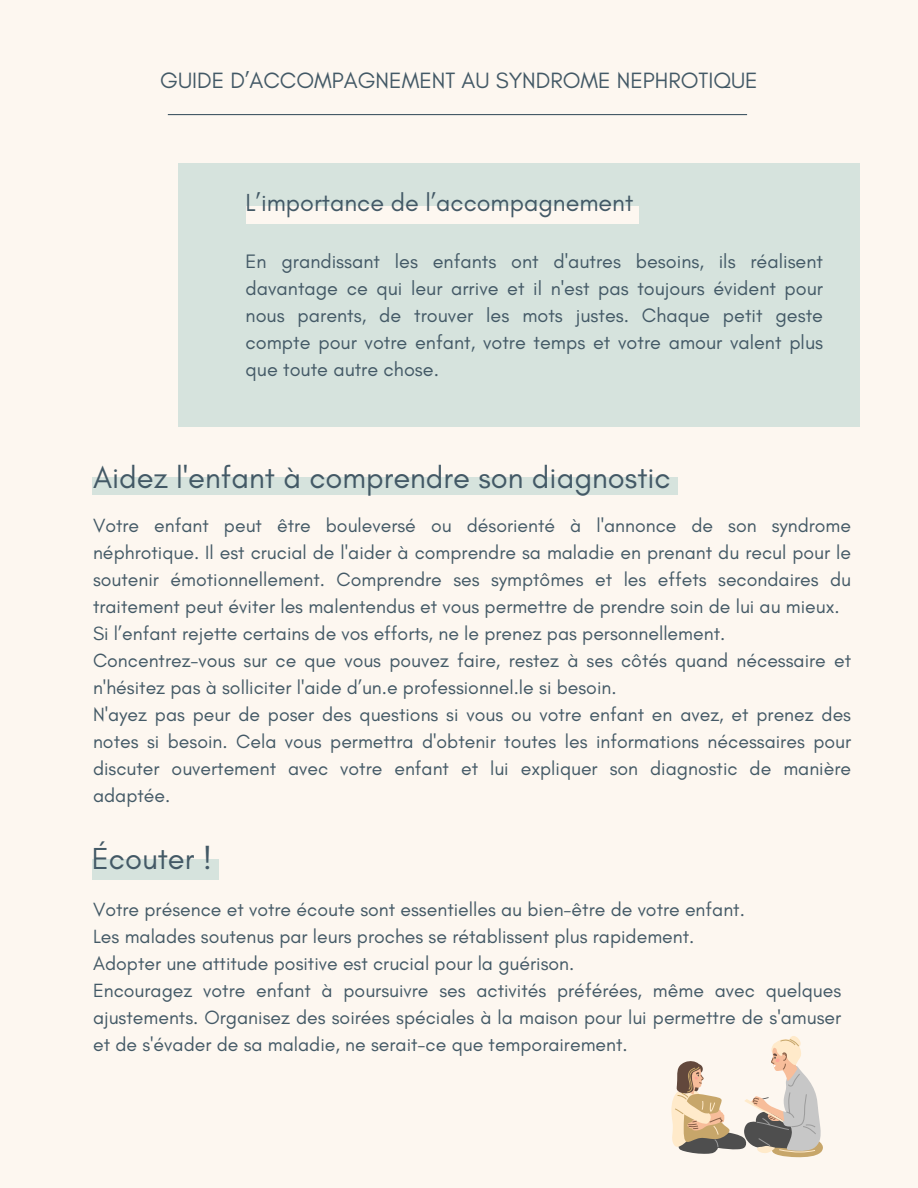
<style>
.page{position:relative;width:918px;height:1188px;background:#fdf7f0}
.page>*{position:absolute;margin:0;border:0;box-sizing:border-box;transform-origin:0 0}
.t1{font:30.9px "Glacial Indifference";color:#435966}
.t2{font:25.2px "Glacial Indifference";color:#435966}
.t3{font:22.5px "Glacial Indifference";color:#435966}
.t4{font:19.8px/27px "Glacial Indifference";color:#435966;text-align:justify}
.t5{font:19.5px/27px "Glacial Indifference";color:#435966;text-align:justify}
</style>
<div class="page">
<div style="left:178px;top:163px;width:682px;height:264px;background:#d6e3dd"></div>
<div style="left:246px;top:207px;width:393px;height:17px;background:#fdf7f0"></div>
<div style="left:92px;top:478px;width:586px;height:17px;background:#d6e3dd"></div>
<svg style="left:671px;top:1036px;width:152px;height:121px"></svg>
<hr style="left:168px;top:114px;width:579px;height:1px;background:#435966">
<div style="left:92px;top:859px;width:126px;height:20px;background:#d6e3dd"></div>
<p class="t3" style="left:160px;top:67px;width:599px">GUIDE D’ACCOMPAGNEMENT AU SYNDROME NEPHROTIQUE</p>
<h3 class="t2" style="left:246px;top:187px;width:389px">L’importance de l’accompagnement</h3>
<h2 class="t4" style="left:246px;top:247px;width:579px">En grandissant les enfants ont d'autres besoins, ils réalisent davantage ce qui leur arrive et il n'est pas toujours évident pour nous parents, de trouver les mots justes. Chaque petit geste compte pour votre enfant, votre temps et votre amour valent plus que toute autre chose.</h2>
<p class="t1" style="left:93px;top:458px;width:579px">Aidez l'enfant à comprendre son diagnostic</p>
<p class="t5" style="left:93px;top:512px;width:760px">Votre enfant peut être bouleversé ou désorienté à l'annonce de son syndrome néphrotique. Il est crucial de l'aider à comprendre sa maladie en prenant du recul pour le soutenir émotionnellement. Comprendre ses symptômes et les effets secondaires du traitement peut éviter les malentendus et vous permettre de prendre soin de lui au mieux.</p>
<h1 class="t5" style="left:93px;top:620px;width:634px">Si l’enfant rejette certains de vos efforts, ne le prenez pas personnellement.</h1>
<p class="t5" style="left:93px;top:647px;width:760px">Concentrez-vous sur ce que vous pouvez faire, restez à ses côtés quand nécessaire et n'hésitez pas à solliciter l'aide d’un.e professionnel.le si besoin.</p>
<p class="t5" style="left:93px;top:701px;width:760px">N'ayez pas peur de poser des questions si vous ou votre enfant en avez, et prenez des notes si besoin. Cela vous permettra d'obtenir toutes les informations nécessaires pour discuter ouvertement avec votre enfant et lui expliquer son diagnostic de manière adaptée.</p>
<p class="t1" style="left:92px;top:840px;width:122px">Écouter !</p>
<h1 class="t5" style="left:93px;top:895px;width:653px">Votre présence et votre écoute sont essentielles au bien-être de votre enfant.</h1>
<p class="t5" style="left:93px;top:922px;width:603px">Les malades soutenus par leurs proches se rétablissent plus rapidement.</p>
<p class="t5" style="left:93px;top:949px;width:483px">Adopter une attitude positive est crucial pour la guérison.</p>
<p class="t5" style="left:93px;top:976px;width:750px">Encouragez votre enfant à poursuivre ses activités préférées, même avec quelques ajustements. Organisez des soirées spéciales à la maison pour lui permettre de s'amuser et de s'évader de sa maladie, ne serait-ce que temporairement.</p>
</div>
